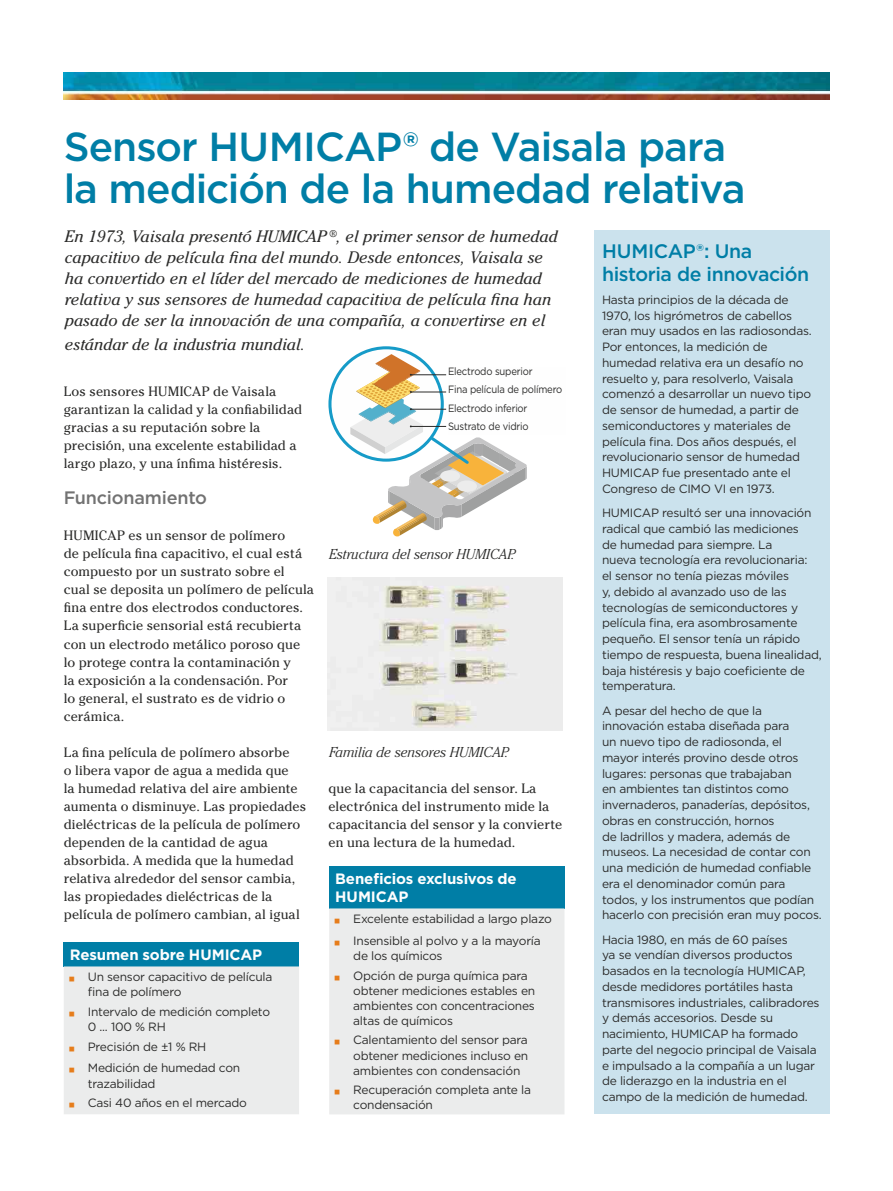
<style>
.page{position:relative;width:893px;height:1191px;background:#fff}
.page>*{position:absolute;margin:0;border:0;box-sizing:border-box;transform-origin:0 0}
.t1{font:500 40.5px/42px "Gotham";letter-spacing:-.025em;color:#007ea6}
.t2{font:500 19.5px/22.5px "Gotham";letter-spacing:-.02em;color:#007ea6}
.t3{font:500 18px "Gotham";letter-spacing:-.01em;color:#727272}
.t4{font:italic 16.5px/21px "Cheltenham Std";color:#2b2b2a}
.t5{font:700 15px/18px "Gotham";letter-spacing:-.01em;color:#fefefe}
.t6{font:italic 300 14.25px "Cheltenham Std";color:#2b2b2a}
.t7{font:13.5px/18px "Cheltenham Std";letter-spacing:.005em;color:#2b2b2a}
.t8{font:12px/15.8px "Gotham";letter-spacing:-.02em;color:#2b2b2a}
.t9{font:10.5px/18.3px "Gotham";letter-spacing:-.02em;color:#2b2b2a;scale:.9 1}
.t10{font:8.55px "Gotham";color:#2b2b2a}
.s1{font-family:"Arial";font-size:21px;color:#e67d1b}
</style>
<div class="page">
<img style="left:64px;top:72px;width:765px;height:28px">
<div style="left:594px;top:230px;width:235px;height:884px;background:#cbe2ed"></div>
<img style="left:327px;top:577px;width:235px;height:153px">
<div style="left:64px;top:941px;width:235px;height:25px;background:#007ea6"></div>
<div style="left:64px;top:966px;width:235px;height:148px;background:#ebecec"></div>
<div style="left:329px;top:866px;width:235px;height:42px;background:#007ea6"></div>
<div style="left:329px;top:908px;width:235px;height:206px;background:#ebecec"></div>
<svg style="left:350px;top:354px;width:177px;height:183px"></svg>
<div style="left:448px;top:367px;width:117px;height:67px;background:#fefefe"></div>
<h1 class="t1" style="left:64px;top:125px;width:683px">Sensor HUMICAP® de Vaisala para la medición de la humedad relativa</h1>
<p class="t4" style="left:65px;top:226px;width:494px">En 1973, Vaisala presentó HUMICAP <sup>®</sup>, el primer sensor de humedad capacitivo de película fina del mundo. Desde entonces, Vaisala se ha convertido en el líder del mercado de mediciones de humedad relativa y sus sensores de humedad capacitiva de película fina han pasado de ser la innovación de una compañía, a convertirse en el</p>
<h3 class="t4" style="left:65px;top:334px;width:242px">estándar de la industria mundial.</h3>
<p class="t7" style="left:64px;top:383px;width:240px">Los sensores HUMICAP de Vaisala garantizan la calidad y la confiabilidad gracias a su reputación sobre la precisión, una excelente estabilidad a largo plazo, y una ínfima histéresis.</p>
<h3 class="t3" style="left:64px;top:486px;width:145px">Funcionamiento</h3>
<p class="t7" style="left:64px;top:527px;width:252px">HUMICAP es un sensor de polímero<br>de película fina capacitivo, el cual está compuesto por un sustrato sobre el cual se deposita un polímero de película fina entre dos electrodos conductores.<br>La superficie sensorial está recubierta con un electrodo metálico poroso que lo protege contra la contaminación y<br>la exposición a la condensación. Por<br>lo general, el sustrato es de vidrio o cerámica.</p>
<p class="t7" style="left:64px;top:743px;width:244px">La fina película de polímero absorbe<br>o libera vapor de agua a medida que<br>la humedad relativa del aire ambiente aumenta o disminuye. Las propiedades dieléctricas de la película de polímero dependen de la cantidad de agua absorbida. A medida que la humedad relativa alrededor del sensor cambia, las propiedades dieléctricas de la película de polímero cambian, al igual</p>
<h2 class="t2" style="left:602px;top:240px;width:209px">HUMICAP®: Una historia de innovación</h2>
<p class="t8" style="left:602px;top:291px;width:211px">Hasta principios de la década de 1970, los higrómetros de cabellos eran muy usados en las radiosondas.<br>Por entonces, la medición de humedad relativa era un desafío no resuelto y, para resolverlo, Vaisala comenzó a desarrollar un nuevo tipo de sensor de humedad, a partir de semiconductores y materiales de película fina. Dos años después, el revolucionario sensor de humedad HUMICAP fue presentado ante el Congreso de CIMO VI en 1973.</p>
<p class="t8" style="left:602px;top:504px;width:221px">HUMICAP resultó ser una innovación radical que cambió las mediciones<br>de humedad para siempre. La<br>nueva tecnología era revolucionaria:<br>el sensor no tenía piezas móviles<br>y, debido al avanzado uso de las tecnologías de semiconductores y película fina, era asombrosamente pequeño. El sensor tenía un rápido tiempo de respuesta, buena linealidad, baja histéresis y bajo coeficiente de temperatura.</p>
<p class="t8" style="left:602px;top:702px;width:221px">A pesar del hecho de que la innovación estaba diseñada para<br>un nuevo tipo de radiosonda, el<br>mayor interés provino desde otros lugares: personas que trabajaban<br>en ambientes tan distintos como invernaderos, panaderías, depósitos, obras en construcción, hornos<br>de ladrillos y madera, además de museos. La necesidad de contar con una medición de humedad confiable era el denominador común para todos, y los instrumentos que podían hacerlo con precisión eran muy pocos.</p>
<p class="t8" style="left:602px;top:931px;width:219px">Hacia 1980, en más de 60 países<br>ya se vendían diversos productos basados en la tecnología HUMICAP, desde medidores portátiles hasta transmisores industriales, calibradores y demás accesorios. Desde su nacimiento, HUMICAP ha formado parte del negocio principal de Vaisala e impulsado a la compañía a un lugar de liderazgo en la industria en el campo de la medición de humedad.</p>
<p class="t9" style="left:448px;top:362px;width:128px">Electrodo superior<br>Fina película de polímero<br>Electrodo inferior<br>Sustrato de vidrio</p>
<p class="t10" style="left:448px;top:368px;width:71px">Upper electrode</p>
<p class="t10" style="left:448px;top:402px;width:71px">Lower electrode</p>
<p class="t10" style="left:448px;top:385px;width:77px">Thin-film polymer</p>
<p class="t10" style="left:448px;top:419px;width:66px">Glass substrate</p>
<p class="t6" style="left:329px;top:546px;width:188px">Estructura del sensor HUMICAP.</p>
<p class="t6" style="left:329px;top:744px;width:181px">Familia de sensores HUMICAP.</p>
<p class="t7" style="left:328px;top:779px;width:235px">que la capacitancia del sensor. La electrónica del instrumento mide la capacitancia del sensor y la convierte en una lectura de la humedad.</p>
<p class="t5" style="left:335px;top:870px;width:183px">Beneficios exclusivos de<br>HUMICAP</p>
<p class="t8" style="left:333px;top:910px;width:220px"><span class="s1">▪</span> Excelente estabilidad a largo plazo</p>
<p class="t8" style="left:353px;top:932px;width:189px;line-height:15px;text-indent:-20px"><span class="s1">▪</span> Insensible al polvo y a la mayoría de los químicos</p>
<p class="t8" style="left:353px;top:967px;width:184px;line-height:15px;text-indent:-20px"><span class="s1">▪</span> Opción de purga química para obtener mediciones estables en ambientes con concentraciones altas de químicos</p>
<p class="t8" style="left:353px;top:1032px;width:176px;line-height:15px;text-align:justify;text-indent:-20px"><span class="s1">▪</span> Calentamiento del sensor para obtener mediciones incluso en ambientes con condensación</p>
<p class="t8" style="left:353px;top:1082px;width:179px;line-height:15px;text-indent:-20px"><span class="s1">▪</span> Recuperación completa ante la condensación</p>
<p class="t5" style="left:70px;top:945px;width:194px">Resumen sobre HUMICAP</p>
<p class="t8" style="left:88px;top:969px;width:186px;line-height:15px;text-indent:-20px"><span class="s1">▪</span> Un sensor capacitivo de película fina de polímero</p>
<p class="t8" style="left:88px;top:1004px;width:184px;line-height:15px;text-indent:-20px"><span class="s1">▪</span> Intervalo de medición completo<br>0 ... 100 % RH</p>
<p class="t8" style="left:68px;top:1038px;width:140px"><span class="s1">▪</span> Precisión de ±1 % RH</p>
<p class="t8" style="left:88px;top:1060px;width:154px;line-height:15px;text-indent:-20px"><span class="s1">▪</span> Medición de humedad con trazabilidad</p>
<p class="t8" style="left:68px;top:1095px;width:180px"><span class="s1">▪</span> Casi 40 años en el mercado</p>
</div>
